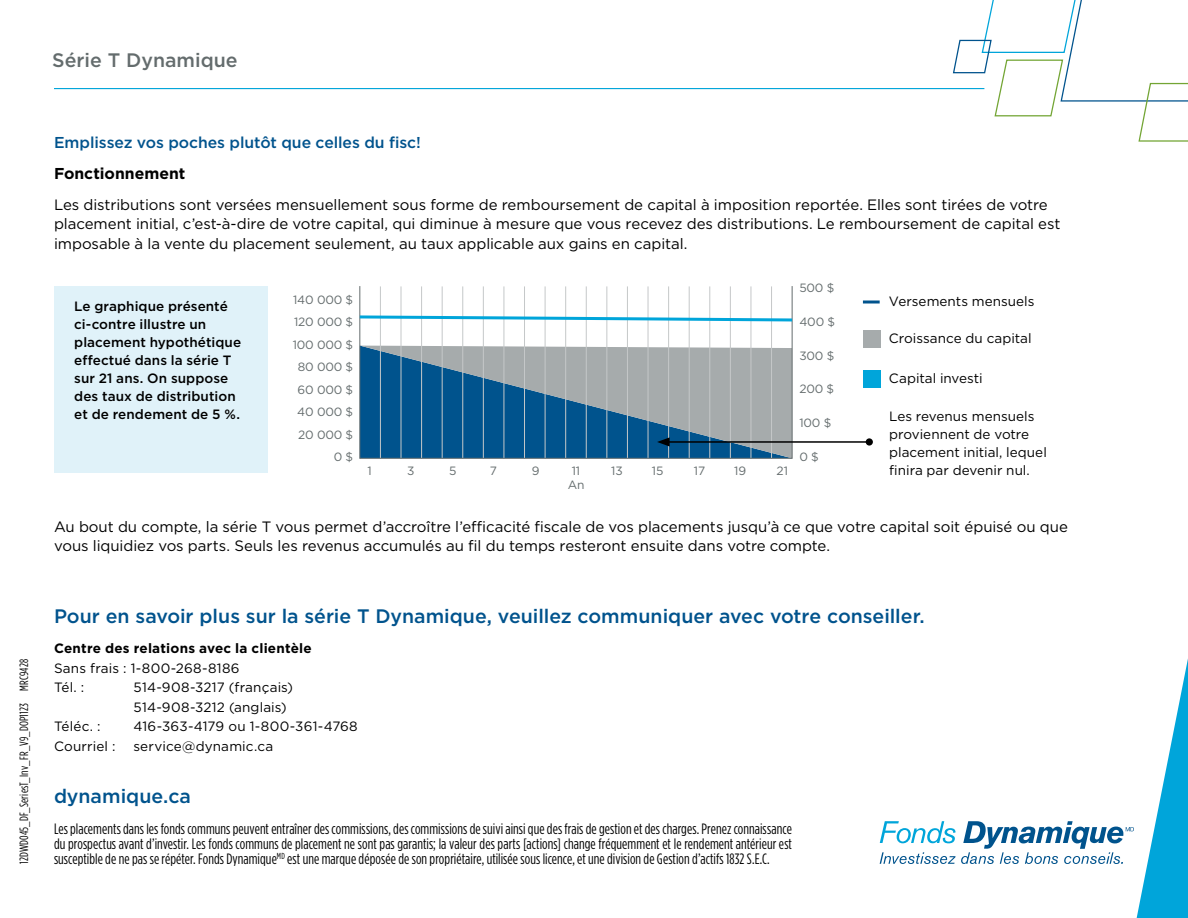
<style>
.page{position:relative;width:1188px;height:918px;background:#fff}
.page>*{position:absolute;margin:0;border:0;box-sizing:border-box;transform-origin:0 0}
.CTA_P_CTA_Back_Page{font:500 19.5px "Gotham";color:#00538d}
.t1{font:500 19.5px "Gotham";color:#646c6d}
.CTA_P_URL{font:500 19.5px "Gotham";color:#00538d}
._2023__BROCHURE_FRENCH_H4_H4{font:500 15.75px "Gotham";letter-spacing:-.005em;color:#00538d}
._2023__BROCHURE_FRENCH_H3_H3{font:700 15.75px "Gotham";color:#000}
._2023__BROCHURE_FRENCH_P_P_Body_10_13pt{font:15px/19.5px "Gotham";letter-spacing:-.005em;color:#000}
.CTA_P_Disclaimer{font:15px/15px "Gotham Cond";letter-spacing:.005em;color:#000;text-align:justify}
._2023__BROCHURE_FRENCH_P_P_Medium_Left_sm{font:500 13.5px/18px "Gotham";letter-spacing:.005em;color:#000}
.CTA_P_Contact_Information{font:13.5px "Gotham";letter-spacing:.015em;color:#000}
._2023__BROCHURE_FRENCH_P_2022__Body_9_12p{font:13.5px/18px "Gotham";color:#000}
.CTA_P_Contact_Bold_Info{font:700 13.5px "Gotham";letter-spacing:.015em;color:#000}
.t2{font:12px "Gotham";letter-spacing:-.015em;color:#646c6d}
.t3{font:12px "Gotham Cond";letter-spacing:.015em;color:#000}
</style>
<div class="page">
<svg style="left:952px;top:0;width:236px;height:142px"></svg>
<hr style="left:54px;top:88px;width:930px;height:1px;background:#00a5da">
<div style="left:54px;top:286px;width:214px;height:187px;background:#e0f2f9"></div>
<svg style="left:361px;top:346px;width:430px;height:111px;background:#56819e"></svg>
<hr style="left:380px;top:286px;width:1px;height:172px;background:#c5c8c9">
<hr style="left:401px;top:286px;width:1px;height:172px;background:#c5c8c9">
<hr style="left:421px;top:286px;width:1px;height:172px;background:#c5c8c9">
<hr style="left:442px;top:286px;width:1px;height:172px;background:#c5c8c9">
<hr style="left:463px;top:286px;width:1px;height:172px;background:#c5c8c9">
<hr style="left:483px;top:286px;width:1px;height:172px;background:#c5c8c9">
<hr style="left:504px;top:286px;width:1px;height:172px;background:#c5c8c9">
<hr style="left:524px;top:286px;width:1px;height:172px;background:#c5c8c9">
<hr style="left:545px;top:286px;width:1px;height:172px;background:#c5c8c9">
<hr style="left:565px;top:286px;width:1px;height:172px;background:#c5c8c9">
<hr style="left:586px;top:286px;width:1px;height:172px;background:#c5c8c9">
<hr style="left:607px;top:286px;width:1px;height:172px;background:#c5c8c9">
<hr style="left:627px;top:286px;width:1px;height:172px;background:#c5c8c9">
<hr style="left:648px;top:286px;width:1px;height:172px;background:#c5c8c9">
<hr style="left:668px;top:286px;width:1px;height:172px;background:#c5c8c9">
<hr style="left:689px;top:286px;width:1px;height:172px;background:#c5c8c9">
<hr style="left:710px;top:286px;width:1px;height:172px;background:#c5c8c9">
<hr style="left:751px;top:286px;width:1px;height:172px;background:#c5c8c9">
<hr style="left:771px;top:286px;width:1px;height:172px;background:#c5c8c9">
<hr style="left:730px;top:286px;width:1px;height:172px;background:#c5c8c9">
<div style="left:359px;top:286px;width:434px;height:173px;border:1px solid #646c6d"></div>
<svg style="left:359px;top:314px;width:434px;height:9px"></svg>
<hr style="left:863px;top:301px;width:17px;height:3px;background:#00538d">
<div style="left:863px;top:330px;width:18px;height:18px;background:#a6abac"></div>
<div style="left:863px;top:370px;width:18px;height:18px;background:#00a5da"></div>
<hr style="left:667px;top:441px;width:202px;height:2px;background:#000">
<div style="left:866px;top:438px;width:7px;height:8px;background:#000;border-radius:50%"></div>
<svg style="left:657px;top:437px;width:13px;height:10px"></svg>
<svg style="left:880px;top:659px;width:308px;height:259px"></svg>
<h1 class="t1" style="left:52px;top:47px;width:187px">Série T Dynamique</h1>
<p class="t3" style="left:17px;top:864px;width:206px;rotate:-90deg">12DWD045_DF_SeriesT_Inv_FR_V9_DOP1123 MRC9428</p>
<h4 class="_2023__BROCHURE_FRENCH_H4_H4" style="left:54px;top:132px;width:368px">Emplissez vos poches plutôt que celles du fisc!</h4>
<h3 class="_2023__BROCHURE_FRENCH_H3_H3" style="left:54px;top:163px;width:133px">Fonctionnement</h3>
<p class="_2023__BROCHURE_FRENCH_P_P_Body_10_13pt" style="left:54px;top:194px;width:1008px">Les distributions sont versées mensuellement sous forme de remboursement de capital à imposition reportée. Elles sont tirées de votre placement initial, c’est-à-dire de votre capital, qui diminue à mesure que vous recevez des distributions. Le remboursement de capital est imposable à la vente du placement seulement, au taux applicable aux gains en capital.</p>
<p class="_2023__BROCHURE_FRENCH_P_P_Medium_Left_sm" style="left:74px;top:297px;width:168px">Le graphique présenté ci-contre illustre un placement hypothétique effectué dans la série T sur 21 ans. On suppose des taux de distribution et de rendement de 5 %.</p>
<p class="t2" style="left:293px;top:292px;width:62px">140 000 $</p>
<p class="t2" style="left:294px;top:314px;width:61px">120 000 $</p>
<p class="t2" style="left:293px;top:337px;width:62px">100 000 $</p>
<p class="t2" style="left:298px;top:359px;width:57px">80 000 $</p>
<p class="t2" style="left:298px;top:382px;width:57px">60 000 $</p>
<p class="t2" style="left:297px;top:404px;width:57px">40 000 $</p>
<p class="t2" style="left:298px;top:427px;width:57px">20 000 $</p>
<p class="t2" style="left:334px;top:449px;width:21px">0 $</p>
<p class="t2" style="left:367px;top:463px;width:6px">1</p>
<p class="t2" style="left:407px;top:463px;width:9px">3</p>
<p class="t2" style="left:449px;top:463px;width:9px">5</p>
<p class="t2" style="left:490px;top:463px;width:9px">7</p>
<p class="t2" style="left:532px;top:463px;width:9px">9</p>
<p class="t2" style="left:572px;top:463px;width:10px">11</p>
<p class="t2" style="left:611px;top:463px;width:13px">13</p>
<p class="t2" style="left:652px;top:463px;width:13px">15</p>
<p class="t2" style="left:694px;top:463px;width:13px">17</p>
<p class="t2" style="left:734px;top:463px;width:14px">19</p>
<p class="t2" style="left:777px;top:463px;width:13px">21</p>
<p class="t2" style="left:568px;top:477px;width:18px">An</p>
<p class="t2" style="left:799px;top:280px;width:37px">500 $</p>
<p class="t2" style="left:799px;top:314px;width:37px">400 $</p>
<p class="t2" style="left:799px;top:348px;width:37px">300 $</p>
<p class="t2" style="left:799px;top:382px;width:36px">200 $</p>
<p class="t2" style="left:799px;top:415px;width:33px">100 $</p>
<p class="t2" style="left:799px;top:449px;width:21px">0 $</p>
<p class="_2023__BROCHURE_FRENCH_P_2022__Body_9_12p" style="left:889px;top:292px;width:147px">Versements mensuels</p>
<p class="_2023__BROCHURE_FRENCH_P_2022__Body_9_12p" style="left:889px;top:329px;width:144px">Croissance du capital</p>
<p class="_2023__BROCHURE_FRENCH_P_2022__Body_9_12p" style="left:889px;top:369px;width:95px">Capital investi</p>
<p class="_2023__BROCHURE_FRENCH_P_2022__Body_9_12p" style="left:889px;top:407px;width:159px">Les revenus mensuels proviennent de votre placement initial, lequel finira par devenir nul.</p>
<p class="_2023__BROCHURE_FRENCH_P_P_Body_10_13pt" style="left:54px;top:517px;width:1015px">Au bout du compte, la série T vous permet d’accroître l’efficacité fiscale de vos placements jusqu’à ce que votre capital soit épuisé ou que vous liquidiez vos parts. Seuls les revenus accumulés au fil du temps resteront ensuite dans votre compte.</p>
<p class="CTA_P_CTA_Back_Page" style="left:54px;top:603px;width:872px">Pour en savoir plus sur la série T Dynamique, veuillez communiquer avec votre conseiller.</p>
<p class="CTA_P_Contact_Bold_Info" style="left:54px;top:639px;width:259px">Centre des relations avec la clientèle</p>
<p class="CTA_P_Contact_Information" style="left:54px;top:659px;width:187px">Sans frais : 1-800-268-8186</p>
<p class="CTA_P_Contact_Information" style="left:54px;top:679px;width:32px">Tél. :</p>
<p class="CTA_P_Contact_Information" style="left:134px;top:679px;width:161px">514-908-3217 (français)</p>
<p class="CTA_P_Contact_Information" style="left:134px;top:698px;width:155px">514-908-3212 (anglais)</p>
<p class="CTA_P_Contact_Information" style="left:54px;top:718px;width:48px">Téléc. :</p>
<p class="CTA_P_Contact_Information" style="left:134px;top:718px;width:226px">416-363-4179 ou 1-800-361-4768</p>
<p class="CTA_P_Contact_Information" style="left:54px;top:737px;width:63px">Courriel :</p>
<p class="CTA_P_Contact_Information" style="left:134px;top:737px;width:141px">service@dynamic.ca</p>
<p class="CTA_P_URL" style="left:54px;top:783px;width:139px">dynamique.ca</p>
<p class="CTA_P_Disclaimer" style="left:54px;top:821px;width:740px">Les placements dans les fonds communs peuvent entraîner des commissions, des commissions de suivi ainsi que des frais de gestion et des charges. Prenez connaissance du prospectus avant d’investir. Les fonds communs de placement ne sont pas garantis; la valeur des parts [actions] change fréquemment et le rendement antérieur est susceptible de ne pas se répéter. Fonds Dynamique<sup>MD</sup> est une marque déposée de son propriétaire, utilisée sous licence, et une division de Gestion d’actifs 1832 S.E.C.</p>
</div>
